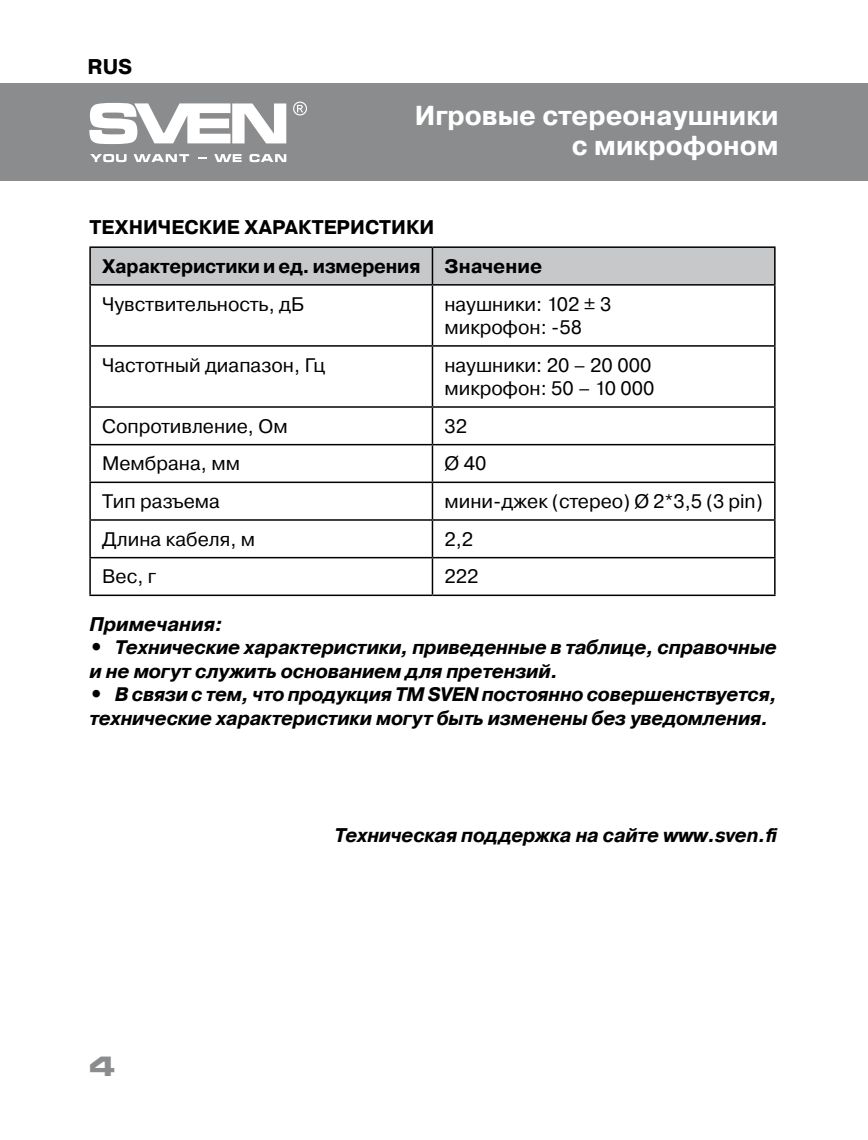
<style>
.page{position:relative;width:868px;height:1140px;background:#fff}
.page>*{position:absolute;margin:0;border:0;box-sizing:border-box;transform-origin:0 0}
.t1{font:700 27.3px/30px "Pragmatica";color:#fff;text-align:right}
.t2{font:700 27px "Micra";color:#8a8c8e}
.t3{font:700 21.3px "Pragmatica";color:#000}
.t4{font:italic 700 19.8px "Pragmatica";letter-spacing:-.01em;color:#000}
.t5{font:700 19.8px "Pragmatica";color:#000}
.t6{font:italic 700 19.5px/23.4px "Pragmatica";letter-spacing:-.01em;color:#000}
.t7{font:19.5px/23.4px "Pragmatica";color:#000}
.t8{font:700 19.5px "Pragmatica";letter-spacing:-.01em;color:#000}
.s1{font-style:normal;font-size:21px}
</style>
<div class="page">
<div style="left:0;top:83px;width:867px;height:97px;background:#8a8c8e"></div>
<svg style="left:89px;top:103px;width:197px;height:41px"></svg>
<svg style="left:90px;top:154px;width:36px;height:8px"></svg>
<svg style="left:133px;top:154px;width:56px;height:8px"></svg>
<svg style="left:214px;top:154px;width:27px;height:8px"></svg>
<svg style="left:249px;top:154px;width:37px;height:8px"></svg>
<svg style="left:293px;top:102px;width:14px;height:13px"></svg>
<div style="left:91px;top:248px;width:683px;height:36px;background:#c7c8ca"></div>
<hr style="left:89px;top:246px;width:343px;height:2px;background:#000">
<hr style="left:89px;top:248px;width:2px;height:36px;background:#000">
<hr style="left:89px;top:284px;width:343px;height:1px;background:#000">
<hr style="left:89px;top:285px;width:2px;height:60px;background:#000">
<hr style="left:89px;top:345px;width:343px;height:2px;background:#000">
<hr style="left:89px;top:347px;width:2px;height:59px;background:#000">
<hr style="left:89px;top:406px;width:343px;height:2px;background:#000">
<hr style="left:89px;top:408px;width:2px;height:36px;background:#000">
<hr style="left:89px;top:444px;width:343px;height:1px;background:#000">
<hr style="left:89px;top:445px;width:2px;height:36px;background:#000">
<hr style="left:89px;top:481px;width:343px;height:2px;background:#000">
<hr style="left:89px;top:483px;width:2px;height:36px;background:#000">
<hr style="left:89px;top:519px;width:343px;height:2px;background:#000">
<hr style="left:89px;top:521px;width:2px;height:36px;background:#000">
<hr style="left:89px;top:557px;width:343px;height:1px;background:#000">
<hr style="left:89px;top:558px;width:2px;height:36px;background:#000">
<hr style="left:89px;top:594px;width:343px;height:2px;background:#000">
<hr style="left:432px;top:246px;width:343px;height:2px;background:#000">
<hr style="left:431px;top:248px;width:2px;height:36px;background:#000">
<hr style="left:774px;top:248px;width:1px;height:36px;background:#000">
<hr style="left:432px;top:284px;width:343px;height:1px;background:#000">
<hr style="left:431px;top:285px;width:2px;height:60px;background:#000">
<hr style="left:774px;top:285px;width:1px;height:60px;background:#000">
<hr style="left:432px;top:345px;width:343px;height:2px;background:#000">
<hr style="left:431px;top:347px;width:2px;height:59px;background:#000">
<hr style="left:774px;top:347px;width:1px;height:59px;background:#000">
<hr style="left:432px;top:406px;width:343px;height:2px;background:#000">
<hr style="left:431px;top:408px;width:2px;height:36px;background:#000">
<hr style="left:774px;top:408px;width:1px;height:36px;background:#000">
<hr style="left:432px;top:444px;width:343px;height:1px;background:#000">
<hr style="left:431px;top:445px;width:2px;height:36px;background:#000">
<hr style="left:774px;top:445px;width:1px;height:36px;background:#000">
<hr style="left:432px;top:481px;width:343px;height:2px;background:#000">
<hr style="left:431px;top:483px;width:2px;height:36px;background:#000">
<hr style="left:774px;top:483px;width:1px;height:36px;background:#000">
<hr style="left:432px;top:519px;width:343px;height:2px;background:#000">
<hr style="left:431px;top:521px;width:2px;height:36px;background:#000">
<hr style="left:774px;top:521px;width:1px;height:36px;background:#000">
<hr style="left:432px;top:557px;width:343px;height:1px;background:#000">
<hr style="left:431px;top:558px;width:2px;height:36px;background:#000">
<hr style="left:774px;top:558px;width:1px;height:36px;background:#000">
<hr style="left:432px;top:594px;width:343px;height:2px;background:#000">
<p class="t3" style="left:88px;top:53px;width:46px">RUS</p>
<h1 class="t1" style="left:415px;top:100px;width:365px">Игровые стереонаушники с микрофоном</h1>
<p class="t5" style="left:89px;top:215px;width:346px">ТЕХНИЧЕСКИЕ ХАРАКТЕРИСТИКИ</p>
<p class="t8" style="left:102px;top:253px;width:441px">Характеристики и ед. измерения Значение</p>
<p class="t7" style="left:102px;top:292px;width:203px">Чувствительность, дБ</p>
<p class="t7" style="left:444px;top:292px;width:168px">наушники: 102 ± 3 микрофон: -58</p>
<p class="t7" style="left:102px;top:353px;width:224px">Частотный диапазон, Гц</p>
<p class="t7" style="left:444px;top:353px;width:211px">наушники: 20 – 20 000 микрофон: 50 – 10 000</p>
<p class="t7" style="left:102px;top:415px;width:187px">Сопротивление, Ом</p>
<p class="t7" style="left:444px;top:415px;width:24px">32</p>
<p class="t7" style="left:102px;top:452px;width:139px">Мембрана, мм</p>
<p class="t7" style="left:444px;top:452px;width:43px">Ø 40</p>
<p class="t7" style="left:102px;top:490px;width:119px">Тип разъема</p>
<p class="t7" style="left:444px;top:490px;width:320px">мини-джек (стерео) Ø 2*3,5 (3 pin)</p>
<p class="t7" style="left:102px;top:527px;width:155px">Длина кабеля, м</p>
<p class="t7" style="left:444px;top:527px;width:30px">2,2</p>
<p class="t7" style="left:102px;top:565px;width:56px">Вес, г</p>
<p class="t7" style="left:444px;top:565px;width:35px">222</p>
<p class="t4" style="left:89px;top:612px;width:135px">Примечания:</p>
<p class="t6" style="left:89px;top:636px;width:689px"><span class="s1">•</span> Технические характеристики, приведенные в таблице, справочные и не могут служить основанием для претензий.</p>
<p class="t6" style="left:89px;top:683px;width:689px"><span class="s1">•</span> В связи с тем, что продукция ТМ SVEN постоянно совершенствуется, технические характеристики могут быть изменены без уведомления.</p>
<h2 class="t2" style="left:89px;top:1052px;width:29px">4</h2>
<p class="t4" style="left:334px;top:822px;width:444px">Техническая поддержка на сайтe www.sven.fi</p>
</div>
